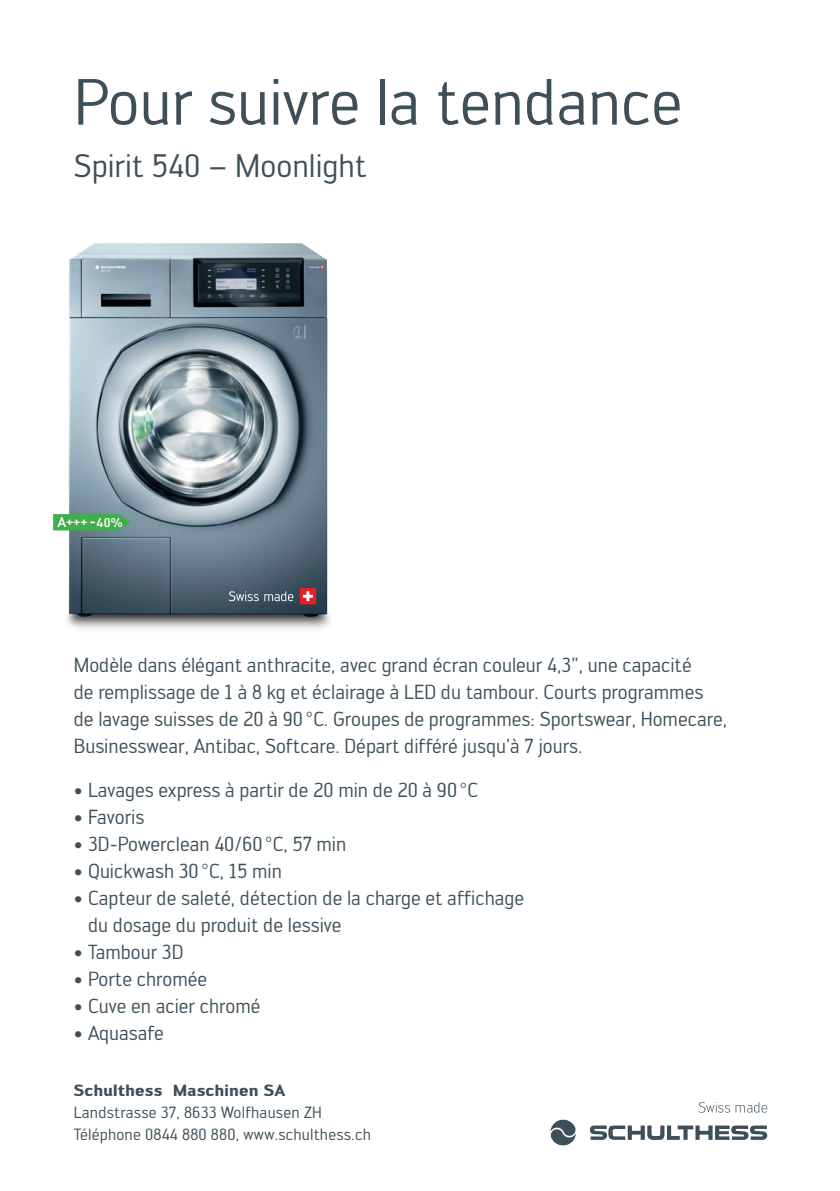
<style>
.page{position:relative;width:840px;height:1191px;background:#fff}
.page>*{position:absolute;margin:0;border:0;box-sizing:border-box;transform-origin:0 0}
.t1{font:64px "Engel";color:#3d4f59}
.t2{font:32px "Engel";color:#3d4f59}
.t3{font:20px/27px "Engel";color:#3d4f59}
.t4{font:16px/22px "Engel";letter-spacing:.01em;color:#3d4f59}
.t5{font:700 16px "Engel";letter-spacing:.01em;color:#3d4f59}
.t6{font:700 10.6px "Engel";color:#fff}
.s1{font-weight:500;font-size:14px}
.s2{font-size:12.6px}
.s3{font-weight:500;font-size:12.6px}
</style>
<div class="page">
<svg style="left:589px;top:1125px;width:177px;height:15px"></svg>
<svg style="left:550px;top:1119px;width:26px;height:27px"></svg>
<svg style="left:698px;top:1102px;width:31px;height:10px"></svg>
<svg style="left:735px;top:1102px;width:31px;height:10px"></svg>
<img style="left:53px;top:243px;width:277px;height:386px">
<svg style="left:53px;top:514px;width:78px;height:16px"></svg>
<svg style="left:228px;top:591px;width:65px;height:10px"></svg>
<svg style="left:299px;top:588px;width:17px;height:16px"></svg>
<h1 class="t1" style="left:74px;top:65px;width:609px">Pour suivre la tendance</h1>
<h2 class="t2" style="left:74px;top:147px;width:294px">Spirit 540 – Moonlight</h2>
<p class="t6" style="left:57px;top:515px;width:67px"><span class="s1">A</span>+++ <span class="s2">-</span><span class="s3">40%</span></p>
<p class="t3" style="left:74px;top:651px;width:654px">Modèle dans élégant anthracite, avec grand écran couleur 4,3", une capacité<br>de remplissage de 1 à 8 kg et éclairage à LED du tambour. Courts programmes de lavage suisses de 20 à 90°C. Groupes de programmes: Sportswear, Homecare, Businesswear, Antibac, Softcare. Départ différé jusqu’à 7 jours.</p>
<p class="t3" style="left:74px;top:776px;width:405px">• Lavages express à partir de 20 min de 20 à 90°C</p>
<p class="t3" style="left:74px;top:803px;width:72px">• Favoris</p>
<p class="t3" style="left:74px;top:830px;width:274px">• 3D-Powerclean 40/60°C, 57 min</p>
<p class="t3" style="left:74px;top:857px;width:210px">• Quickwash 30°C, 15 min</p>
<p class="t3" style="left:88px;top:884px;width:437px;text-indent:-14px">• Capteur de saleté, détection de la charge et affichage du dosage du produit de lessive</p>
<p class="t3" style="left:74px;top:938px;width:111px">• Tambour 3D</p>
<p class="t3" style="left:74px;top:965px;width:135px">• Porte chromée</p>
<p class="t3" style="left:74px;top:992px;width:188px">• Cuve en acier chromé</p>
<p class="t3" style="left:74px;top:1019px;width:91px">• Aquasafe</p>
<p class="t5" style="left:74px;top:1080px;width:213px">Schulthess Maschinen SA</p>
<p class="t4" style="left:74px;top:1101px;width:298px">Landstrasse 37, 8633 Wolfhausen ZH<br>Téléphone 0844 880 880, www.schulthess.ch</p>
</div>
